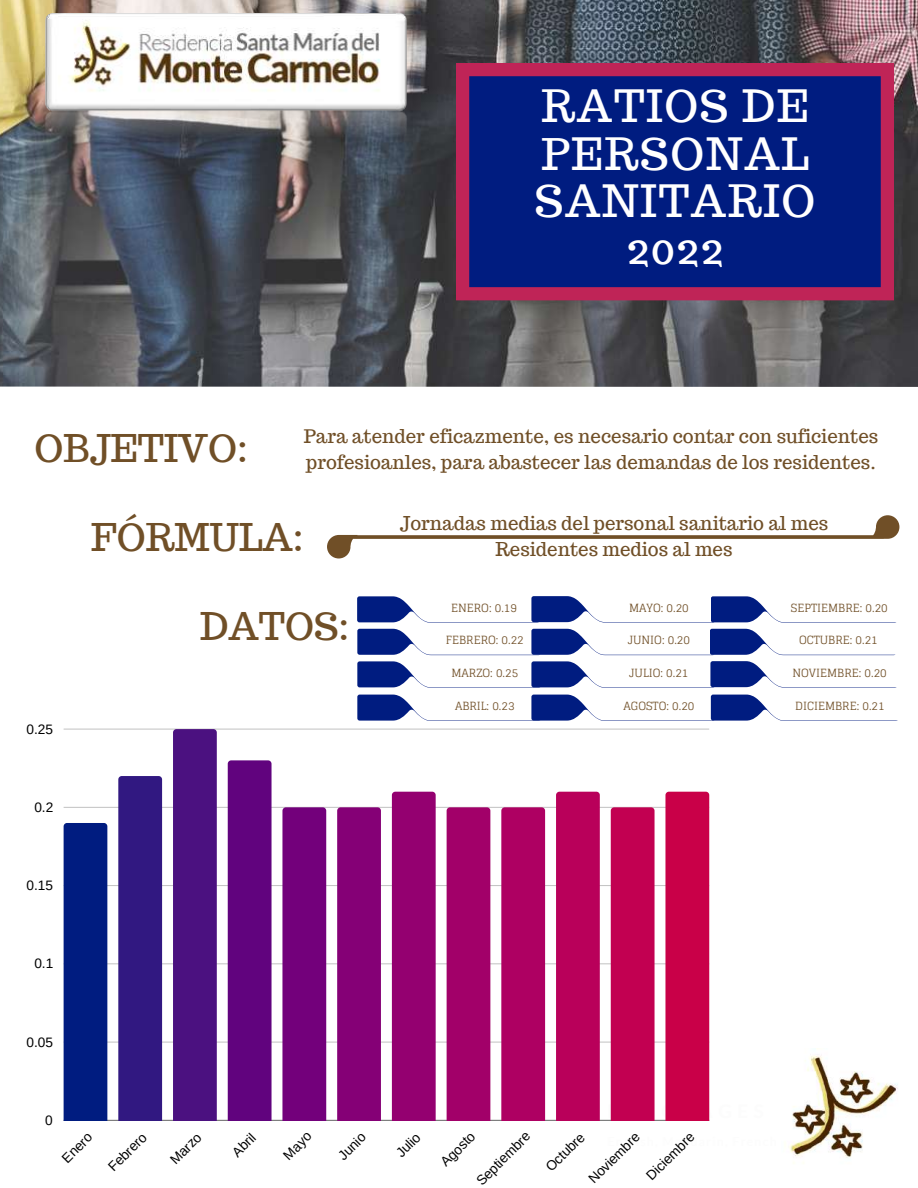
<style>
.page{position:relative;width:918px;height:1188px;background:#fff}
.page>*{position:absolute;margin:0;border:0;box-sizing:border-box;transform-origin:0 0}
.t1{font:43.65px/47.2px "Trocchi";letter-spacing:.04em;color:#fff;text-align:center}
.t2{font:37.35px "Trocchi";color:#704f27}
.t3{font:18.75px/25.8px "Trocchi";color:#704f27}
.t4{font:13.65px "Arimo";color:#000}
.t5{font:11.25px "Glegoo";color:#704f27}
</style>
<div class="page">
<img style="left:0;top:0;width:918px;height:387px">
<img style="left:42px;top:12px;width:367px;height:200px">
<hr style="left:64px;top:1042px;width:645px;height:1px;background:#000">
<hr style="left:64px;top:963px;width:645px;height:1px;background:#000">
<hr style="left:64px;top:885px;width:645px;height:1px;background:#000">
<hr style="left:64px;top:807px;width:645px;height:1px;background:#000">
<hr style="left:64px;top:729px;width:645px;height:1px;background:#000">
<hr style="left:64px;top:1120px;width:645px;height:1px;background:#000">
<div style="left:64px;top:823px;width:43px;height:297px;background:#001c80"></div>
<div style="left:118px;top:776px;width:44px;height:344px;background:#311881"></div>
<div style="left:173px;top:729px;width:44px;height:391px;background:#4b1180"></div>
<div style="left:228px;top:760px;width:44px;height:360px;background:#61037e"></div>
<div style="left:282px;top:807px;width:44px;height:313px;background:#73007b"></div>
<div style="left:337px;top:807px;width:44px;height:313px;background:#850076"></div>
<div style="left:392px;top:792px;width:44px;height:328px;background:#940070"></div>
<div style="left:447px;top:807px;width:43px;height:313px;background:#a20069"></div>
<div style="left:501px;top:807px;width:44px;height:313px;background:#ae0062"></div>
<div style="left:556px;top:792px;width:44px;height:328px;background:#b9005a"></div>
<div style="left:611px;top:807px;width:44px;height:313px;background:#c20051"></div>
<div style="left:665px;top:792px;width:44px;height:328px;background:#c90048"></div>
<svg style="left:456px;top:63px;width:438px;height:237px;background:#1f1d79"></svg>
<svg style="left:327px;top:515px;width:572px;height:43px"></svg>
<svg style="left:357px;top:596px;width:540px;height:92px"></svg>
<svg style="left:357px;top:694px;width:541px;height:27px"></svg>
<img style="left:789px;top:1048px;width:109px;height:110px">
<h1 class="t1" style="left:535px;top:83px;width:282px">RATIOS DE<br>PERSONAL<br>SANITARIO<br>2022</h1>
<h2 class="t2" style="left:34px;top:424px;width:215px">OBJETIVO:</h2>
<p class="t3" style="left:304px;top:423px;width:576px">Para atender eficazmente, es necesario contar con suficientes profesioanles, para abastecer las demandas de los residentes.</p>
<p class="t4" style="left:26px;top:721px;width:28px">0.25</p>
<p class="t4" style="left:34px;top:800px;width:20px">0.2</p>
<p class="t4" style="left:26px;top:878px;width:28px">0.15</p>
<p class="t4" style="left:34px;top:956px;width:20px">0.1</p>
<p class="t4" style="left:26px;top:1034px;width:28px">0.05</p>
<h2 class="t2" style="left:91px;top:512px;width:214px">FÓRMULA:</h2>
<h2 class="t2" style="left:200px;top:602px;width:151px">DATOS:</h2>
<p class="t3" style="left:400px;top:510px;width:430px;text-align:center">Jornadas medias del personal sanitario al mes<br>Residentes medios al mes</p>
<p class="t5" style="left:451px;top:602px;width:67px">ENERO: 0.19</p>
<p class="t5" style="left:446px;top:634px;width:80px">FEBRERO: 0.22</p>
<p class="t5" style="left:451px;top:667px;width:68px">MARZO: 0.25</p>
<p class="t5" style="left:455px;top:700px;width:61px">ABRIL: 0.23</p>
<p class="t5" style="left:629px;top:601px;width:61px">MAYO: 0.20</p>
<p class="t5" style="left:628px;top:634px;width:64px">JUNIO: 0.20</p>
<p class="t5" style="left:629px;top:667px;width:61px">JULIO: 0.21</p>
<p class="t5" style="left:623px;top:700px;width:73px">AGOSTO: 0.20</p>
<p class="t5" style="left:791px;top:602px;width:99px">SEPTIEMBRE: 0.20</p>
<p class="t5" style="left:799px;top:634px;width:80px">OCTUBRE: 0.21</p>
<p class="t5" style="left:792px;top:666px;width:96px">NOVIEMBRE: 0.20</p>
<p class="t5" style="left:795px;top:700px;width:91px">DICIEMBRE: 0.21</p>
<p class="t4" style="left:45px;top:1113px;width:9px">0</p>
<p class="t4" style="left:59px;top:1155px;width:38px;rotate:-45deg">Enero</p>
<p class="t4" style="left:105px;top:1163px;width:49px;rotate:-45deg">Febrero</p>
<p class="t4" style="left:167px;top:1156px;width:39px;rotate:-45deg">Marzo</p>
<p class="t4" style="left:229px;top:1149px;width:29px;rotate:-45deg">Abril</p>
<p class="t4" style="left:280px;top:1152px;width:35px;rotate:-45deg">Mayo</p>
<p class="t4" style="left:335px;top:1152px;width:34px;rotate:-45deg">Junio</p>
<p class="t4" style="left:393px;top:1149px;width:30px;rotate:-45deg">Julio</p>
<p class="t4" style="left:438px;top:1159px;width:44px;rotate:-45deg">Agosto</p>
<p class="t4" style="left:473px;top:1178px;width:71px;rotate:-45deg">Septiembre</p>
<p class="t4" style="left:543px;top:1164px;width:50px;rotate:-45deg">Octubre</p>
<p class="t4" style="left:586px;top:1176px;width:67px;rotate:-45deg">Noviembre</p>
<p class="t4" style="left:643px;top:1173px;width:63px;rotate:-45deg">Diciembre</p>
</div>
